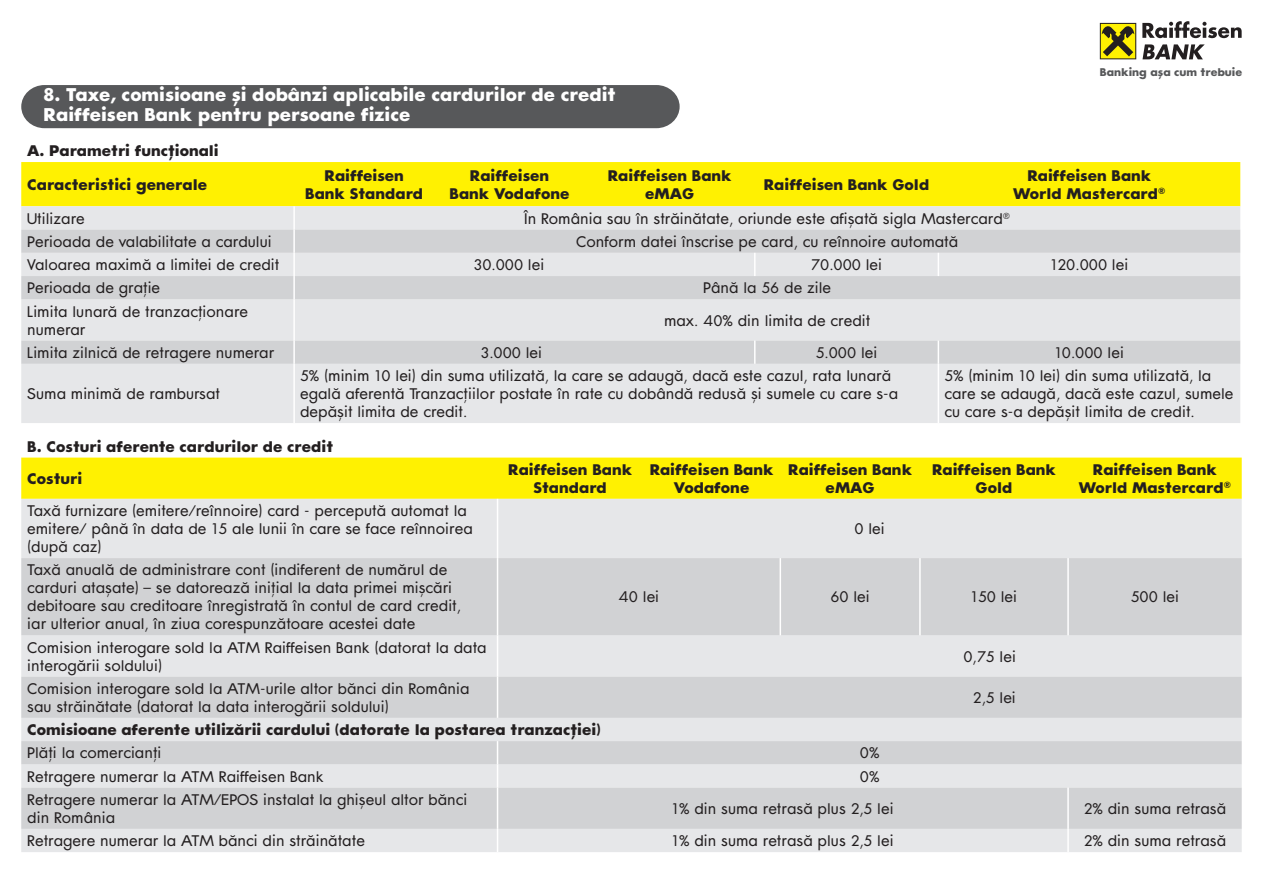
<style>
.page{position:relative;width:1263px;height:893px;background:#fff}
.page>*{position:absolute;margin:0;border:0;box-sizing:border-box;transform-origin:0 0}
.t1{font:700 18px/19.5px "Raiffeisen RO";color:#fff}
.t2{font:15px/18px "Raiffeisen RO";color:#231f20}
.t3{font:700 15px/18px "Raiffeisen RO";color:#231f20;text-align:center}
.t4{font:700 10.95px "Raiffeisen RO";color:#57585a}
</style>
<div class="page">
<svg style="left:1100px;top:23px;width:36px;height:36px"></svg>
<div style="left:1101px;top:24px;width:34px;height:34px;background:#fff101"></div>
<svg style="left:1102px;top:26px;width:32px;height:30px"></svg>
<svg style="left:1142px;top:21px;width:99px;height:17px"></svg>
<svg style="left:1142px;top:44px;width:63px;height:15px"></svg>
<div style="left:21px;top:85px;width:659px;height:43px;background:#57585a"></div>
<div style="left:21px;top:162px;width:1219px;height:44px;background:#fff101"></div>
<div style="left:21px;top:206px;width:1219px;height:217px;background:#e6e7e9"></div>
<svg style="left:21px;top:230px;width:1219px;height:134px;background:#dbdcde"></svg>
<hr style="left:293px;top:206px;width:2px;height:24px;background:#fff">
<hr style="left:293px;top:230px;width:2px;height:23px;background:#fff">
<hr style="left:293px;top:253px;width:2px;height:23px;background:#fff">
<hr style="left:293px;top:276px;width:2px;height:23px;background:#fff">
<hr style="left:293px;top:299px;width:2px;height:42px;background:#fff">
<hr style="left:293px;top:341px;width:2px;height:23px;background:#fff">
<hr style="left:293px;top:364px;width:2px;height:59px;background:#fff">
<svg style="left:754px;top:253px;width:1px;height:23px"></svg>
<svg style="left:938px;top:253px;width:1px;height:23px"></svg>
<svg style="left:754px;top:341px;width:1px;height:23px"></svg>
<svg style="left:938px;top:341px;width:1px;height:23px"></svg>
<hr style="left:938px;top:364px;width:1px;height:59px;background:#fff">
<div style="left:21px;top:458px;width:1221px;height:41px;background:#fff101"></div>
<div style="left:21px;top:499px;width:1221px;height:353px;background:#e6e7e9"></div>
<svg style="left:21px;top:558px;width:1221px;height:271px;background:#d7d8da"></svg>
<hr style="left:497px;top:499px;width:1px;height:59px;background:#fff">
<hr style="left:497px;top:558px;width:1px;height:77px;background:#fff">
<hr style="left:497px;top:635px;width:1px;height:42px;background:#fff">
<hr style="left:497px;top:677px;width:1px;height:41px;background:#fff">
<svg style="left:497px;top:741px;width:1px;height:47px"></svg>
<hr style="left:497px;top:788px;width:1px;height:41px;background:#fff">
<svg style="left:497px;top:829px;width:1px;height:23px"></svg>
<hr style="left:919px;top:558px;width:2px;height:77px;background:#fff">
<hr style="left:779px;top:558px;width:2px;height:77px;background:#fff">
<hr style="left:1067px;top:558px;width:2px;height:77px;background:#fff">
<hr style="left:1067px;top:788px;width:2px;height:41px;background:#fff">
<hr style="left:1067px;top:829px;width:2px;height:23px;background:#fff">
<p class="t4" style="left:1100px;top:68px;width:144px">Banking așa cum trebuie</p>
<p class="t1" style="left:44px;top:87px;width:574px">8. Taxe, comisioane [i dobânzi aplicabile cardurilor de credit<br>Raiffeisen Bank pentru persoane fizice</p>
<p class="t3" style="left:27px;top:143px;width:193px">A. Parametri func]ionali</p>
<p class="t3" style="left:27px;top:177px;width:181px">Caracteristici generale</p>
<p class="t3" style="left:305px;top:168px;width:120px">Raiffeisen<br>Bank Standard</p>
<p class="t3" style="left:450px;top:168px;width:121px">Raiffeisen<br>Bank Vodafone</p>
<p class="t3" style="left:608px;top:168px;width:125px">Raiffeisen Bank eMAG</p>
<p class="t3" style="left:764px;top:177px;width:167px">Raiffeisen Bank Gold</p>
<p class="t3" style="left:1013px;top:168px;width:154px">Raiffeisen Bank<br>World Mastercard<sup>®</sup></p>
<p class="t2" style="left:27px;top:211px;width:59px">Utilizare</p>
<p class="t2" style="left:524px;top:211px;width:487px">În România sau în străinătate, oriunde este afișată sigla Mastercard<sup>®</sup></p>
<p class="t2" style="left:27px;top:234px;width:246px">Perioada de valabilitate a cardului</p>
<p class="t2" style="left:576px;top:234px;width:384px">Conform datei înscrise pe card, cu reînnoire automată</p>
<p class="t2" style="left:27px;top:257px;width:254px">Valoarea maximă a limitei de credit</p>
<p class="t2" style="left:474px;top:257px;width:72px">30.000 lei</p>
<p class="t2" style="left:811px;top:257px;width:73px">70.000 lei</p>
<p class="t2" style="left:1050px;top:257px;width:79px">120.000 lei</p>
<p class="t2" style="left:27px;top:281px;width:135px">Perioada de graţie</p>
<p class="t2" style="left:703px;top:281px;width:129px">Până la 56 de zile</p>
<p class="t2" style="left:27px;top:304px;width:222px">Limita lunar` de tranzacţionare numerar</p>
<p class="t2" style="left:664px;top:313px;width:208px">max. 40% din limita de credit</p>
<p class="t2" style="left:27px;top:345px;width:248px">Limita zilnic` de retragere numerar</p>
<p class="t2" style="left:481px;top:345px;width:63px">3.000 lei</p>
<p class="t2" style="left:816px;top:345px;width:63px">5.000 lei</p>
<p class="t2" style="left:1055px;top:345px;width:71px">10.000 lei</p>
<p class="t2" style="left:27px;top:386px;width:194px">Suma minimă de rambursat</p>
<p class="t2" style="left:300px;top:368px;width:600px">5% (minim 10 lei) din suma utilizată, la care se adaugă, dacă este cazul, rata lunară egală aferentă Tranzacţiilor postate în rate cu dobând` redus` [i sumele cu care s-a dep`[it limita de credit.</p>
<p class="t2" style="left:944px;top:368px;width:291px">5% (minim 10 lei) din suma utilizat`, la care se adaug`, dac` este cazul, sumele cu care s-a dep`[it limita de credit.</p>
<p class="t3" style="left:27px;top:432px;width:307px;line-height:32.2px;text-align:left">B. Costuri aferente cardurilor de credit<br>Costuri</p>
<p class="t3" style="left:508px;top:462px;width:125px">Raiffeisen Bank<br>Standard</p>
<p class="t3" style="left:650px;top:462px;width:125px">Raiffeisen Bank<br>Vodafone</p>
<p class="t3" style="left:788px;top:462px;width:125px">Raiffeisen Bank eMAG</p>
<p class="t3" style="left:932px;top:462px;width:125px">Raiffeisen Bank<br>Gold</p>
<p class="t3" style="left:1079px;top:462px;width:154px">Raiffeisen Bank<br>World Mastercard<sup>®</sup></p>
<p class="t2" style="left:27px;top:503px;width:447px">Taxă furnizare (emitere/reînnoire) card - percepută automat la emitere/ până în data de 15 ale lunii în care se face reînnoirea (după caz)</p>
<p class="t2" style="left:27px;top:563px;width:435px">Taxă anuală de administrare cont (indiferent de numărul de carduri ataşate) – se datorează iniţial la data primei mişcări debitoare sau creditoare înregistrată în contul de card credit, iar ulterior anual, în ziua corespunzătoare acestei date</p>
<p class="t2" style="left:854px;top:521px;width:32px">0 lei</p>
<p class="t2" style="left:618px;top:590px;width:42px">40 lei</p>
<p class="t2" style="left:830px;top:590px;width:41px">60 lei</p>
<p class="t2" style="left:971px;top:590px;width:48px">150 lei</p>
<p class="t2" style="left:1131px;top:590px;width:50px">500 lei</p>
<p class="t2" style="left:27px;top:640px;width:461px">Comision interogare sold la ATM Raiffeisen Bank (datorat la data interogării soldului)</p>
<p class="t2" style="left:963px;top:649px;width:54px">0,75 lei</p>
<p class="t2" style="left:27px;top:681px;width:444px">Comision interogare sold la ATM-urile altor b`nci din România sau str`in`tate (datorat la data interogării soldului)</p>
<p class="t2" style="left:973px;top:690px;width:44px">2,5 lei</p>
<p class="t3" style="left:27px;top:723px;width:575px">Comisioane aferente utilizării cardului (datorate la postarea tranzacţiei)</p>
<p class="t2" style="left:27px;top:746px;width:136px">Plăţi la comercianţi</p>
<p class="t2" style="left:860px;top:746px;width:21px">0%</p>
<p class="t2" style="left:27px;top:769px;width:298px">Retragere numerar la ATM Raiffeisen Bank</p>
<p class="t2" style="left:860px;top:769px;width:21px">0%</p>
<p class="t2" style="left:27px;top:792px;width:442px">Retragere numerar la ATM/EPOS instalat la ghişeul altor bănci din România</p>
<p class="t2" style="left:672px;top:801px;width:223px">1% din suma retrasă plus 2,5 lei</p>
<p class="t2" style="left:1084px;top:801px;width:144px">2% din suma retrasă</p>
<p class="t2" style="left:27px;top:833px;width:339px">Retragere numerar la ATM bănci din străinătate</p>
<p class="t2" style="left:672px;top:833px;width:223px">1% din suma retrasă plus 2,5 lei</p>
<p class="t2" style="left:1084px;top:833px;width:144px">2% din suma retrasă</p>
</div>
